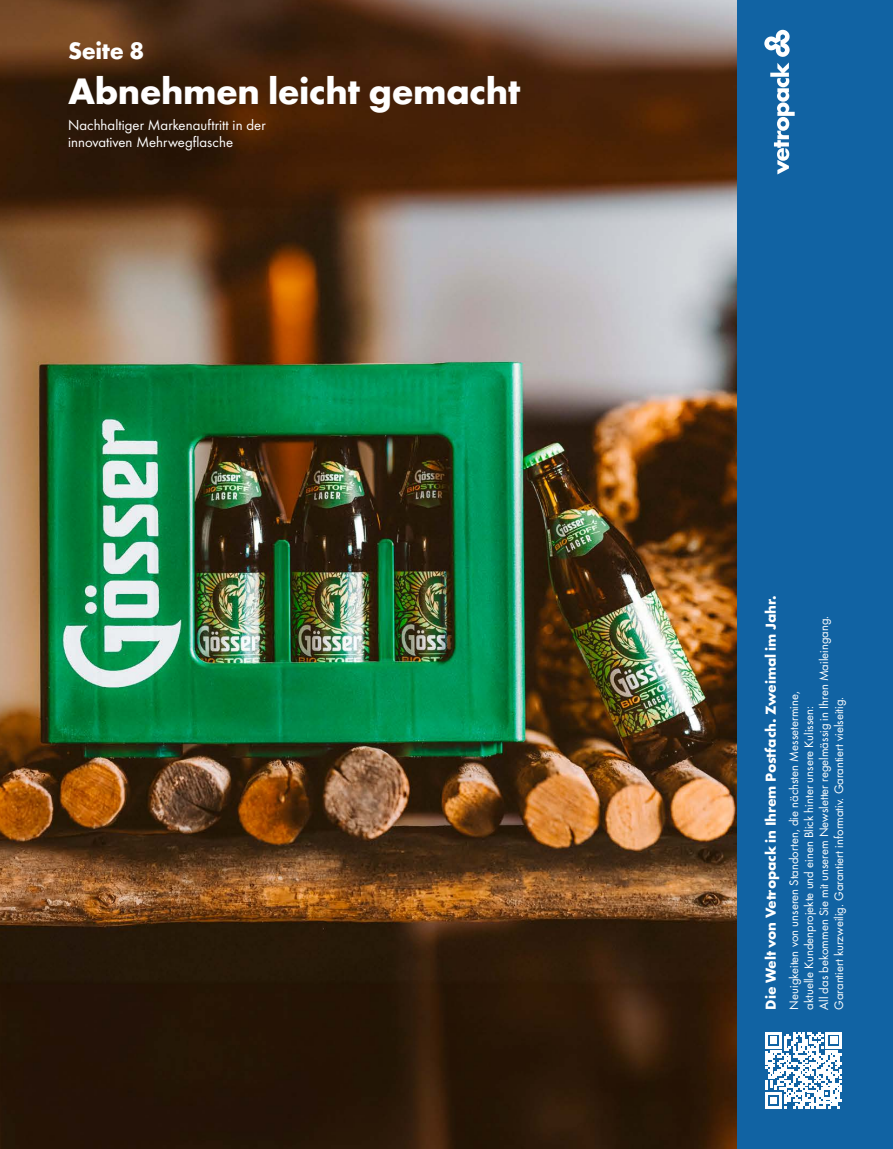
<style>
.page{position:relative;width:893px;height:1149px;background:#fff}
.page>*{position:absolute;margin:0;border:0;box-sizing:border-box;transform-origin:0 0}
.t1{font:700 38.25px "Futura";letter-spacing:-.015em;color:#fff}
.t2{font:700 24.75px "Futura";letter-spacing:-.015em;color:#fff}
.t3{font:15px/17px "Futura Boo";letter-spacing:.005em;color:#fff}
.t4{font:700 15px "Futura";letter-spacing:-.01em;color:#fff}
.t5{font:12.75px/15px "Futura Boo";color:#fff}
</style>
<div class="page">
<img style="left:0;top:0;width:738px;height:1148px">
<div style="left:738px;top:0;width:155px;height:1148px;background:#1163a3"></div>
<svg style="left:764px;top:30px;width:31px;height:144px"></svg>
<svg style="left:765px;top:1032px;width:77px;height:76px"></svg>
<h2 class="t2" style="left:68px;top:35px;width:78px">Seite 8</h2>
<h1 class="t1" style="left:68px;top:68px;width:454px">Abnehmen leicht gemacht</h1>
<p class="t3" style="left:68px;top:116px;width:199px">Nachhaltiger Markenauftritt in der innovativen Mehrwegflasche</p>
<p class="t4" style="left:761px;top:1009px;width:415px;rotate:-90deg">Die Welt von Vetropack in Ihrem Postfach. Zweimal im Jahr.</p>
<p class="t5" style="left:786px;top:1009px;width:395px;rotate:-90deg">Neuigkeiten von unseren Standorten, die nächsten Messetermine,<br>aktuelle Kundenprojekte und einen Blick hinter unsere Kulissen:<br>All das bekommen Sie mit unserem Newsletter regelmässig in Ihren Maileingang.<br>Garantiert kurzweilig. Garantiert informativ. Garantiert vielseitig.</p>
</div>
